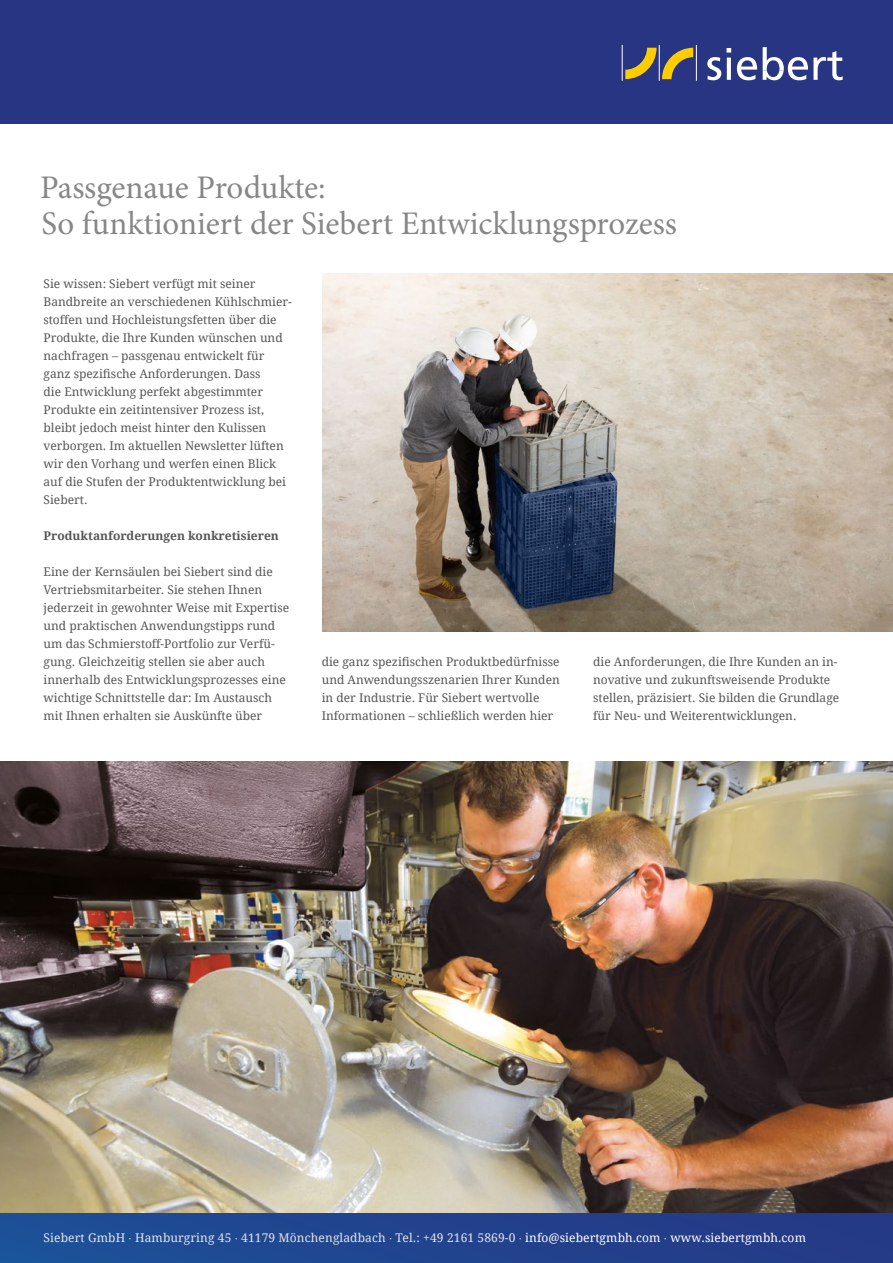
<style>
.page{position:relative;width:893px;height:1263px;background:#fff}
.page>*{position:absolute;margin:0;border:0;box-sizing:border-box;transform-origin:0 0}
.t1{font:33px/36px "Minion Pro";color:#878787}
.t2{font:12px/18px "Droid Serif";color:#575756}
.t3{font:12px "Droid Serif";letter-spacing:.01em;color:#e3e3e3}
.t4{font:700 12px "Droid Serif";color:#575756}
.s1{font-family:"Colaborate"}
.s2{color:#fff}
</style>
<div class="page">
<div style="left:0;top:0;width:893px;height:123px;background:#283583"></div>
<hr style="left:696px;top:45px;width:1px;height:36px;background:#fff">
<hr style="left:659px;top:45px;width:1px;height:36px;background:#fff">
<hr style="left:622px;top:45px;width:1px;height:36px;background:#fff">
<svg style="left:707px;top:48px;width:24px;height:32px"></svg>
<svg style="left:737px;top:57px;width:20px;height:23px"></svg>
<svg style="left:763px;top:47px;width:80px;height:33px"></svg>
<svg style="left:625px;top:48px;width:68px;height:31px"></svg>
<div style="left:0;top:1213px;width:893px;height:50px;background:linear-gradient(to right,#1c5097,#263885)"></div>
<img style="left:0;top:762px;width:893px;height:451px">
<img style="left:322px;top:274px;width:571px;height:357px">
<h1 class="t1" style="left:40px;top:170px;width:638px">Passgenaue Produkte:<br>So funktioniert der Siebert Entwicklungsprozess</h1>
<p class="t2" style="left:44px;top:275px;width:250px">Sie wissen: Siebert verfügt mit seiner Bandbreite an verschiedenen Kühlschmier&shy;stoffen und Hochleistungsfetten über die Produkte, die Ihre Kunden wünschen und nachfragen – passgenau entwickelt für ganz spezifische Anforderungen. Dass<br>die Entwicklung perfekt abgestimmter Produkte ein zeitintensiver Prozess ist, bleibt jedoch meist hinter den Kulissen verborgen. Im aktuellen Newsletter lüften wir den Vorhang und werfen einen Blick auf die Stufen der Produktentwicklung bei Siebert.</p>
<p class="t4" style="left:44px;top:528px;width:237px">Produktanforderungen konkretisieren</p>
<p class="t2" style="left:44px;top:563px;width:247px">Eine der Kernsäulen bei Siebert sind die Vertriebsmitarbeiter. Sie stehen Ihnen jederzeit in gewohnter Weise mit Expertise und praktischen Anwendungstipps rund um das Schmierstoff-Portfolio zur Verfü&shy;gung. Gleichzeitig stellen sie aber auch innerhalb des Entwicklungsprozesses eine wichtige Schnittstelle dar: Im Austausch mit Ihnen erhalten sie Auskünfte über</p>
<p class="t2" style="left:322px;top:653px;width:240px">die ganz spezifischen Produktbedürfnisse und Anwendungsszenarien Ihrer Kunden in der Industrie. Für Siebert wertvolle Informationen – schließlich werden hier</p>
<p class="t2" style="left:593px;top:653px;width:247px">die Anforderungen, die Ihre Kunden an in&shy;novative und zukunftsweisende Produkte stellen, präzisiert. Sie bilden die Grundlage für Neu- und Weiterentwicklungen.</p>
<p class="t3" style="left:44px;top:1230px;width:764px">Siebert GmbH <span class="s1">·</span> Hamburgring 45 <span class="s1">·</span> 41179 Mönchengladbach <span class="s1">·</span> Tel.: +49 2161 5869-0 <span class="s1">·</span> <span class="s2">info@siebertgmbh.com</span> <span class="s1">·</span> <span class="s2">www.siebertgmbh.com</span></p>
</div>
